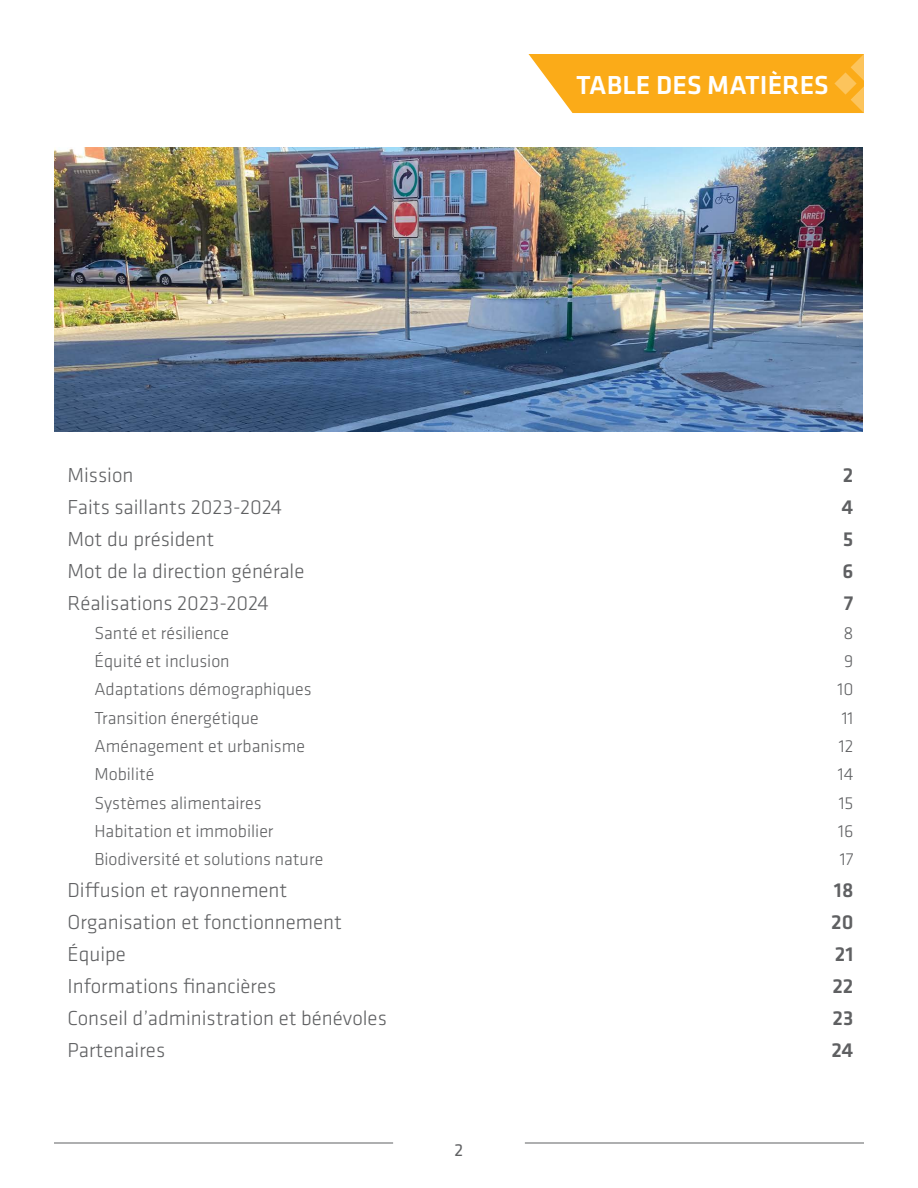
<style>
.page{position:relative;width:918px;height:1188px;background:#fff}
.page>*{position:absolute;margin:0;border:0;box-sizing:border-box;transform-origin:0 0}
.t1{font:500 27px "Klavika Basic";color:#fff}
.t2{font:300 21px "Klavika Basic";color:#5f6062}
.t3{font:500 21px "Klavika Basic";color:#5f6062}
.t4{font:300 18px "Klavika Basic";color:#5f6062}
.t5{font:18px "Klavika Basic";color:#5f6062}
</style>
<div class="page">
<hr style="left:54px;top:1143px;width:339px;height:1px;background:#5f6062">
<hr style="left:525px;top:1143px;width:339px;height:1px;background:#5f6062">
<img style="left:54px;top:148px;width:808px;height:284px">
<svg style="left:529px;top:54px;width:335px;height:59px;background:#fbb128"></svg>
<p class="t1" style="left:576px;top:66px;width:254px">TABLE DES MATIÈRES</p>
<p class="t2" style="left:68px;top:463px;width:67px">Mission</p>
<p class="t3" style="left:843px;top:461px;width:12px">2</p>
<p class="t2" style="left:68px;top:495px;width:216px">Faits saillants 2023-2024</p>
<p class="t3" style="left:842px;top:493px;width:13px">4</p>
<p class="t2" style="left:68px;top:527px;width:148px">Mot du président</p>
<p class="t3" style="left:843px;top:525px;width:12px">5</p>
<p class="t2" style="left:68px;top:559px;width:238px">Mot de la direction générale</p>
<p class="t3" style="left:842px;top:557px;width:13px">6</p>
<p class="t2" style="left:68px;top:591px;width:203px">Réalisations 2023-2024</p>
<p class="t3" style="left:844px;top:589px;width:11px">7</p>
<p class="t4" style="left:94px;top:622px;width:136px">Santé et résilience</p>
<p class="t4" style="left:844px;top:622px;width:11px">8</p>
<p class="t4" style="left:94px;top:650px;width:137px">Équité et inclusion</p>
<p class="t4" style="left:844px;top:650px;width:11px">9</p>
<p class="t4" style="left:94px;top:678px;width:219px">Adaptations démographiques</p>
<p class="t4" style="left:838px;top:678px;width:17px">10</p>
<p class="t4" style="left:94px;top:707px;width:166px">Transition énergétique</p>
<p class="t4" style="left:842px;top:707px;width:13px">11</p>
<p class="t4" style="left:94px;top:735px;width:212px">Aménagement et urbanisme</p>
<p class="t4" style="left:839px;top:735px;width:16px">12</p>
<p class="t4" style="left:94px;top:764px;width:61px">Mobilité</p>
<p class="t4" style="left:838px;top:764px;width:17px">14</p>
<p class="t4" style="left:94px;top:792px;width:169px">Systèmes alimentaires</p>
<p class="t4" style="left:839px;top:792px;width:16px">15</p>
<p class="t4" style="left:94px;top:820px;width:181px">Habitation et immobilier</p>
<p class="t4" style="left:838px;top:820px;width:17px">16</p>
<p class="t4" style="left:94px;top:849px;width:230px">Biodiversité et solutions nature</p>
<p class="t4" style="left:840px;top:849px;width:15px">17</p>
<p class="t2" style="left:68px;top:878px;width:221px">Diffusion et rayonnement</p>
<p class="t3" style="left:834px;top:876px;width:21px">18</p>
<p class="t2" style="left:68px;top:910px;width:276px">Organisation et fonctionnement</p>
<p class="t3" style="left:831px;top:908px;width:24px">20</p>
<p class="t2" style="left:68px;top:942px;width:60px">Équipe</p>
<p class="t3" style="left:835px;top:940px;width:20px">21</p>
<p class="t2" style="left:68px;top:974px;width:210px">Informations financières</p>
<p class="t3" style="left:832px;top:972px;width:23px">22</p>
<p class="t2" style="left:68px;top:1006px;width:321px">Conseil d’administration et bénévoles</p>
<p class="t3" style="left:833px;top:1004px;width:22px">23</p>
<p class="t2" style="left:68px;top:1037px;width:99px">Partenaires</p>
<p class="t3" style="left:832px;top:1036px;width:23px">24</p>
<p class="t5" style="left:455px;top:1138px;width:10px">2</p>
</div>
